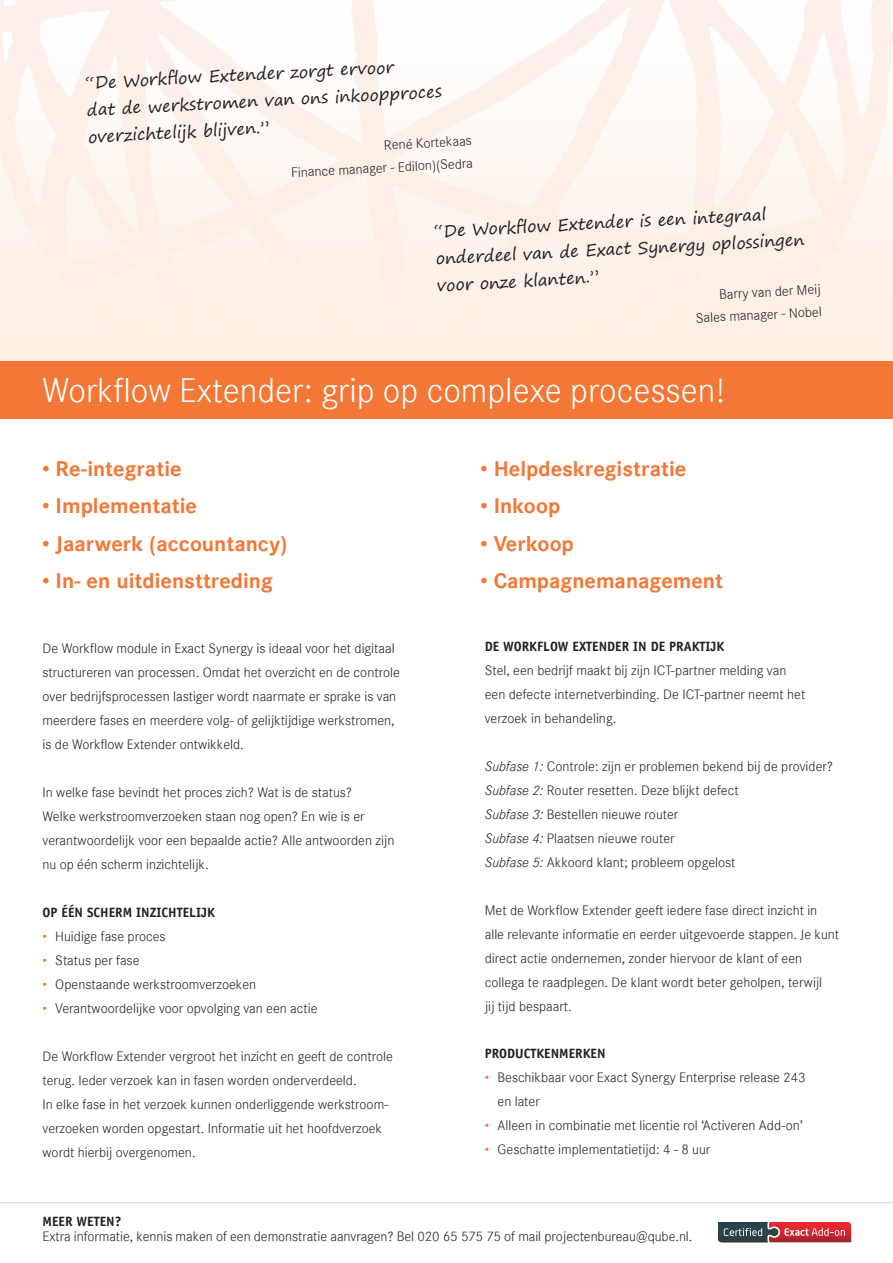
<style>
.page{position:relative;width:893px;height:1263px;background:#fff}
.page>*{position:absolute;margin:0;border:0;box-sizing:border-box;transform-origin:0 0}
.platte_tekst{font:300 33.75px "Corporate SBQ";color:#fff}
.platte_tekst-2{font:700 21px "Corporate SBQ";color:#f37736}
.t1{font:16.5px/27px "Segoe Print";color:#231f20}
.platte_tekst-3{font:300 13.5px/24px "Corporate SBQ";color:#231f20}
.Kopjes{font:700 13.5px "Officina Sans";color:#231f20}
.s1{color:#f37736}
.s2{font-style:italic}
</style>
<div class="page">
<hr style="left:0;top:1202px;width:893px;height:1px;background:#dbe3dc">
<svg style="left:0;top:0;width:893px;height:361px;fill:#fdf1ea"></svg>
<div style="left:0;top:361px;width:893px;height:58px;background:#f37736"></div>
<svg style="left:718px;top:1222px;width:133px;height:21px;background:#994e54"></svg>
<p class="t1" style="left:85px;top:69px;width:310px;rotate:-3deg">“De Workfl ow Extender zorgt ervoor</p>
<p class="t1" style="left:86px;top:96px;width:357px;rotate:-3deg">dat de werkstromen van ons inkoopproces overzichtelijk blijven.”</p>
<p class="platte_tekst-3" style="left:383px;top:133px;width:89px;rotate:-3deg">René Kortekaas</p>
<p class="platte_tekst-3" style="left:291px;top:161px;width:183px;rotate:-3deg">Finance manager - Edilon)(Sedra</p>
<p class="t1" style="left:434px;top:218px;width:371px;rotate:-3deg">“De Workfl ow Extender is een integraal onderdeel van de Exact Synergy oplossingen voor onze klanten.”</p>
<p class="platte_tekst-3" style="left:719px;top:282px;width:103px;rotate:-3deg">Barry van der Meij</p>
<p class="platte_tekst-3" style="left:695px;top:306px;width:128px;rotate:-3deg">Sales manager - Nobel</p>
<p class="platte_tekst" style="left:43px;top:371px;width:684px">Workflow Extender: grip op complexe processen!</p>
<p class="platte_tekst-2" style="left:43px;top:456px;width:141px">• Re-integratie</p>
<p class="platte_tekst-2" style="left:481px;top:456px;width:207px">• Helpdeskregistratie</p>
<p class="platte_tekst-2" style="left:43px;top:493px;width:156px">• Implementatie</p>
<p class="platte_tekst-2" style="left:481px;top:493px;width:81px">• Inkoop</p>
<p class="platte_tekst-2" style="left:43px;top:531px;width:246px">• Jaarwerk (accountancy)</p>
<p class="platte_tekst-2" style="left:481px;top:531px;width:95px">• Verkoop</p>
<p class="platte_tekst-2" style="left:43px;top:568px;width:232px">• In- en uitdiensttreding</p>
<p class="platte_tekst-2" style="left:481px;top:568px;width:244px">• Campagnemanagement</p>
<p class="platte_tekst-3" style="left:43px;top:637px;width:359px">De Workflow module in Exact Synergy is ideaal voor het digitaal structureren van processen. Omdat het overzicht en de controle over bedrijfsprocessen lastiger wordt naarmate er sprake is van meerdere fases en meerdere volg- of gelijktijdige werkstromen,</p>
<p class="platte_tekst-3" style="left:43px;top:733px;width:203px">is de Workflow Extender ontwikkeld.</p>
<p class="platte_tekst-3" style="left:43px;top:781px;width:311px">In welke fase bevindt het proces zich? Wat is de status?</p>
<p class="platte_tekst-3" style="left:43px;top:805px;width:324px">Welke werkstroomverzoeken staan nog open? En wie is er</p>
<p class="platte_tekst-3" style="left:43px;top:829px;width:353px">verantwoordelijk voor een bepaalde actie? Alle antwoorden zijn nu op één scherm inzichtelijk.</p>
<p class="Kopjes" style="left:43px;top:904px;width:174px">OP ÉÉN SCHERM INZICHTELIJK</p>
<p class="platte_tekst-3" style="left:43px;top:925px;width:125px"><span class="s1">•</span> Huidige fase proces</p>
<p class="platte_tekst-3" style="left:43px;top:949px;width:98px"><span class="s1">•</span> Status per fase</p>
<p class="platte_tekst-3" style="left:43px;top:973px;width:215px"><span class="s1">•</span> Openstaande werkstroomverzoeken</p>
<p class="platte_tekst-3" style="left:43px;top:997px;width:277px"><span class="s1">•</span> Verantwoordelijke voor opvolging van een actie</p>
<p class="platte_tekst-3" style="left:43px;top:1045px;width:352px">De Workflow Extender vergroot het inzicht en geeft de controle terug. Ieder verzoek kan in fasen worden onderverdeeld.</p>
<p class="platte_tekst-3" style="left:43px;top:1093px;width:348px">In elke fase in het verzoek kunnen onderliggende werkstroom&shy;verzoeken worden opgestart. Informatie uit het hoofdverzoek wordt hierbij overgenomen.</p>
<p class="Kopjes" style="left:485px;top:638px;width:241px">DE WORKFLOW EXTENDER IN DE PRAKTIJK</p>
<p class="platte_tekst-3" style="left:485px;top:659px;width:303px">Stel, een bedrijf maakt bij zijn ICT-partner melding van</p>
<p class="platte_tekst-3" style="left:485px;top:683px;width:322px">een defecte internetverbinding. De ICT-partner neemt het</p>
<p class="platte_tekst-3" style="left:485px;top:707px;width:133px">verzoek in behandeling.</p>
<p class="platte_tekst-3" style="left:485px;top:755px;width:350px"><span class="s2">Subfase 1:</span> Controle: zijn er problemen bekend bij de provider?</p>
<p class="platte_tekst-3" style="left:485px;top:779px;width:255px"><span class="s2">Subfase 2:</span> Router resetten. Deze blijkt defect</p>
<p class="platte_tekst-3" style="left:485px;top:803px;width:195px"><span class="s2">Subfase 3:</span> Bestellen nieuwe router</p>
<p class="platte_tekst-3" style="left:485px;top:827px;width:191px"><span class="s2">Subfase 4:</span> Plaatsen nieuwe router</p>
<p class="platte_tekst-3" style="left:485px;top:851px;width:252px"><span class="s2">Subfase 5:</span> Akkoord klant; probleem opgelost</p>
<p class="platte_tekst-3" style="left:485px;top:899px;width:356px">Met de Workflow Extender geeft iedere fase direct inzicht in alle relevante informatie en eerder uitgevoerde stappen. Je kunt direct actie ondernemen, zonder hiervoor de klant of een collega te raadplegen. De klant wordt beter geholpen, terwijl<br>jij tijd bespaart.</p>
<p class="Kopjes" style="left:485px;top:1045px;width:122px">PRODUCTKENMERKEN</p>
<p class="platte_tekst-3" style="left:485px;top:1065px;width:322px"><span class="s1">•</span> Beschikbaar voor Exact Synergy Enterprise release 243</p>
<p class="platte_tekst-3" style="left:497px;top:1089px;width:44px">en later</p>
<p class="platte_tekst-3" style="left:485px;top:1113px;width:320px"><span class="s1">•</span> Alleen in combinatie met licentie rol ‘Activeren Add-on’</p>
<p class="platte_tekst-3" style="left:485px;top:1137px;width:227px"><span class="s1">•</span> Geschatte implementatietijd: 4 - 8 uur</p>
<p class="Kopjes" style="left:43px;top:1213px;width:80px">MEER WETEN?</p>
<p class="platte_tekst-3" style="left:43px;top:1224px;width:651px">Extra informatie, kennis maken of een demonstratie aanvragen? Bel 020 65 575 75 of mail projectenbureau@qube.nl.</p>
</div>
